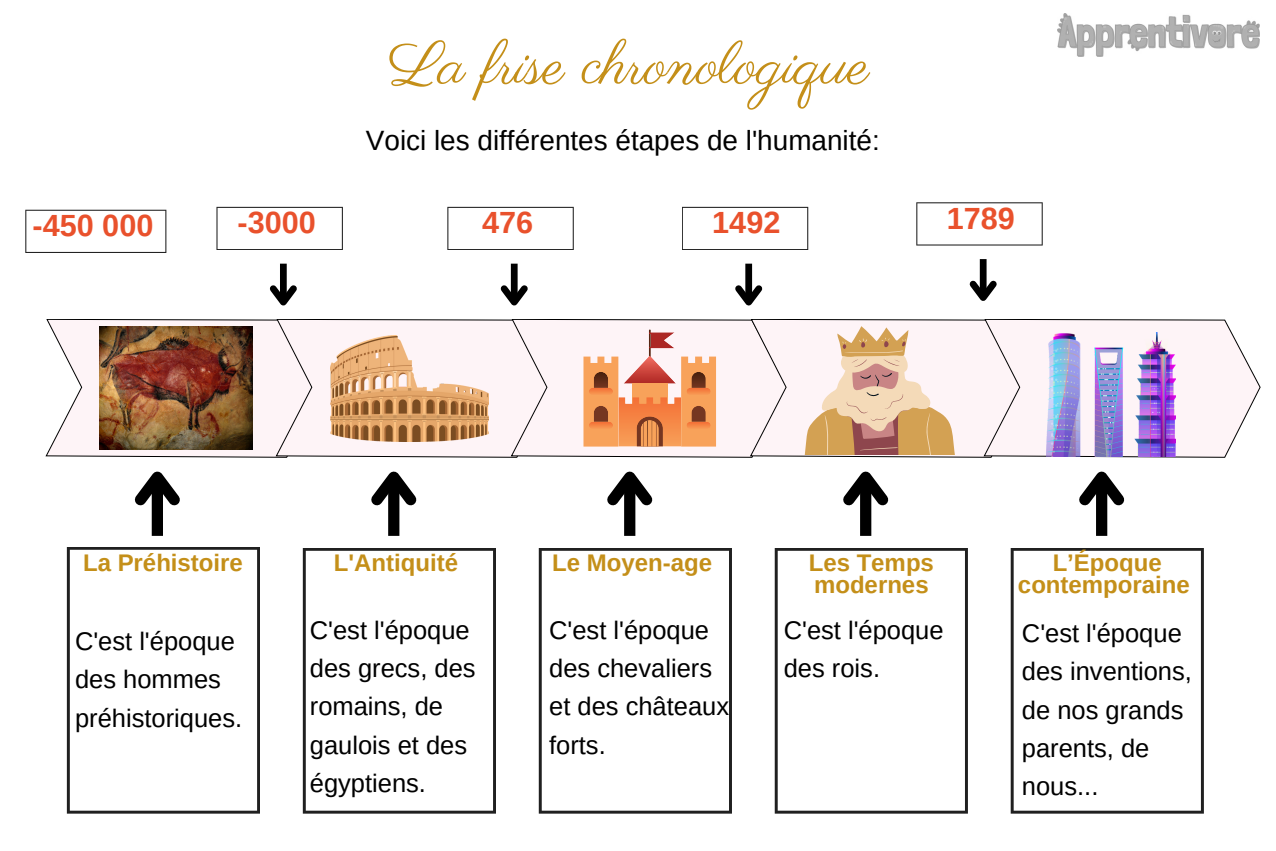
<style>
.page{position:relative;width:1276px;height:851px;background:#fff}
.page>*{position:absolute;margin:0;border:0;box-sizing:border-box;transform-origin:0 0}
.t1{font:60px "Parisienne";color:#c48f19}
.t2{font:700 30.6px "Arimo";color:#e9512c}
.t3{font:27.9px "Arimo";color:#000}
.t4{font:25.5px/38.4px "Arimo";color:#000}
.t5{font:700 24px/21.9px "Arimo";color:#c48f19}
</style>
<div class="page">
<img style="left:1057px;top:14px;width:203px;height:43px">
<div style="left:152px;top:477px;width:11px;height:59px;background:#000"></div>
<svg style="left:303px;top:548px;width:193px;height:265px"></svg>
<div style="left:388px;top:477px;width:11px;height:59px;background:#000"></div>
<svg style="left:539px;top:548px;width:193px;height:265px"></svg>
<div style="left:624px;top:477px;width:11px;height:59px;background:#000"></div>
<svg style="left:775px;top:548px;width:193px;height:265px"></svg>
<div style="left:860px;top:477px;width:11px;height:59px;background:#000"></div>
<svg style="left:1011px;top:548px;width:193px;height:265px"></svg>
<svg style="left:216px;top:207px;width:127px;height:43px"></svg>
<svg style="left:25px;top:210px;width:141px;height:43px"></svg>
<svg style="left:447px;top:207px;width:127px;height:43px"></svg>
<svg style="left:682px;top:207px;width:126px;height:43px"></svg>
<svg style="left:916px;top:202px;width:127px;height:43px"></svg>
<div style="left:1096px;top:477px;width:11px;height:59px;background:#000"></div>
<div style="left:280px;top:264px;width:7px;height:38px;background:#000"></div>
<svg style="left:269px;top:279px;width:28px;height:27px"></svg>
<div style="left:511px;top:264px;width:7px;height:38px;background:#000"></div>
<svg style="left:500px;top:279px;width:28px;height:27px"></svg>
<div style="left:745px;top:264px;width:7px;height:38px;background:#000"></div>
<svg style="left:735px;top:279px;width:28px;height:27px"></svg>
<div style="left:980px;top:259px;width:6px;height:38px;background:#000"></div>
<svg style="left:969px;top:274px;width:28px;height:27px"></svg>
<svg style="left:67px;top:547px;width:193px;height:266px"></svg>
<svg style="left:45px;top:319px;width:1215px;height:196px"></svg>
<img style="left:1047px;top:333px;width:128px;height:124px">
<p class="t1" style="left:389px;top:28px;width:482px">La frise chronologique</p>
<p class="t3" style="left:366px;top:125px;width:515px">Voici les différentes étapes de l'humanité:</p>
<p class="t2" style="left:32px;top:208px;width:122px">-450 000</p>
<p class="t2" style="left:238px;top:206px;width:80px">-3000</p>
<p class="t2" style="left:482px;top:206px;width:53px">476</p>
<p class="t2" style="left:712px;top:206px;width:70px">1492</p>
<p class="t2" style="left:947px;top:201px;width:70px">1789</p>
<p class="t5" style="left:83px;top:551px;width:161px">La Préhistoire</p>
<p class="t4" style="left:75px;top:622px;width:169px">C'est l'époque des hommes préhistoriques.</p>
<p class="t5" style="left:334px;top:551px;width:126px">L'Antiquité</p>
<p class="t5" style="left:552px;top:551px;width:161px">Le Moyen-age</p>
<p class="t5" style="left:809px;top:551px;width:127px">Les Temps modernes</p>
<p class="t5" style="left:1018px;top:551px;width:173px;text-align:center">L’Époque contemporaine</p>
<p class="t4" style="left:310px;top:610px;width:167px">C'est l'époque des grecs, des romains, de gaulois et des égyptiens.</p>
<p class="t4" style="left:549px;top:610px;width:181px">C'est l'époque des chevaliers et des châteaux forts.</p>
<p class="t4" style="left:784px;top:610px;width:161px">C'est l'époque des rois.</p>
<p class="t4" style="left:1022px;top:614px;width:172px">C'est l'époque des inventions, de nos grands parents, de nous...</p>
</div>
